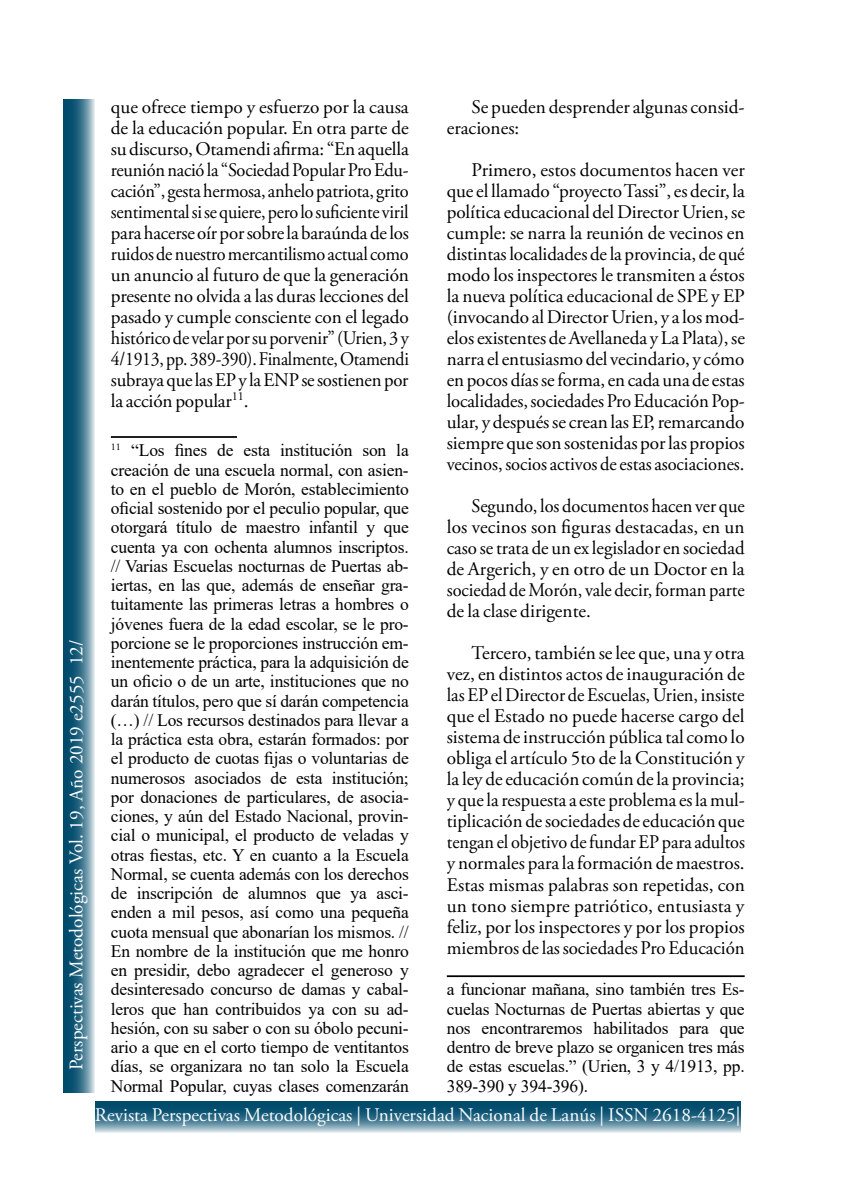
<style>
.page{position:relative;width:844px;height:1191px;background:#fff}
.page>*{position:absolute;margin:0;border:0;box-sizing:border-box;transform-origin:0 0}
.t1{font:19.25px/21px "Adobe Garamond Pro";letter-spacing:-.005em;color:#000;text-align:justify}
.t2{font:19.25px/21px "Adobe Garamond Pro";letter-spacing:-.005em;color:#000;text-align:justify;scale:.96 1}
.t3{font:19.25px "Adobe Garamond Pro";color:#fbfdfe}
.t4{font:19.25px "Adobe Garamond Pro";color:#fff}
.t5{font:17.5px/19.2px "Times New Roman";letter-spacing:-.01em;color:#000;text-align:justify}
</style>
<div class="page">
<svg style="left:64px;top:99px;width:31px;height:993px;background:#457b93"></svg>
<svg style="left:95px;top:1101px;width:645px;height:32px;background:#437a92"></svg>
<hr style="left:111px;top:436px;width:126px;height:2px;background:#000">
<hr style="left:446px;top:975px;width:298px;height:2px;background:#000">
<p class="t4" style="left:65px;top:1070px;width:432px;rotate:-90deg">Perspectivas Metodológicas Vol. 19, Año 2019 e2555 12/</p>
<p class="t1" style="left:111px;top:97px;width:299px">que ofrece tiempo y esfuerzo por la causa de la educación popular. En otra parte de su discurso, Otamendi afirma: “En aquella reunión nació la “Sociedad Popular Pro Edu&shy;cación”, gesta hermosa, anhelo patriota, grito sentimental si se quiere, pero lo suficiente viril para hacerse oír por sobre la baraúnda de los ruidos de nuestro mercantilismo actual como un anuncio al futuro de que la generación presente no olvida a las duras lecciones del pasado y cumple consciente con el legado histórico de velar por su porvenir” (Urien, 3 y 4/1913, pp. 389-390). Finalmente, Otamendi subraya que las EP y la ENP se sostienen por la acción popular<sup>11</sup>.</p>
<p class="t5" style="left:111px;top:440px;width:299px"><sup>11</sup> “Los fines de esta institución son la creación de una escuela normal, con asien&shy;to en el pueblo de Morón, establecimiento oficial sostenido por el peculio popular, que otorgará título de maestro infantil y que cuenta ya con ochenta alumnos inscriptos. // Varias Escuelas nocturnas de Puertas ab&shy;iertas, en las que, además de enseñar gra&shy;tuitamente las primeras letras a hombres o jóvenes fuera de la edad escolar, se le pro&shy;porcione se le proporciones instrucción em&shy;inentemente práctica, para la adquisición de un oficio o de un arte, instituciones que no darán títulos, pero que sí darán competencia (…) // Los recursos destinados para llevar a la práctica esta obra, estarán formados: por el producto de cuotas fijas o voluntarias de numerosos asociados de esta institución; por donaciones de particulares, de asocia&shy;ciones, y aún del Estado Nacional, provin&shy;cial o municipal, el producto de veladas y otras fiestas, etc. Y en cuanto a la Escuela Normal, se cuenta además con los derechos de inscripción de alumnos que ya asci&shy;enden a mil pesos, así como una pequeña cuota mensual que abonarían los mismos. // En nombre de la institución que me honro en presidir, debo agradecer el generoso y desinteresado concurso de damas y cabal&shy;leros que han contribuidos ya con su ad&shy;hesión, con su saber o con su óbolo pecuni&shy;ario a que en el corto tiempo de ventitantos días, se organizara no tan solo la Escuela Normal Popular, cuyas clases comenzarán</p>
<p class="t1" style="left:446px;top:97px;width:299px;text-indent:25px">Se pueden desprender algunas consid&shy;eraciones:</p>
<p class="t1" style="left:446px;top:160px;width:299px;text-indent:25px">Primero, estos documentos hacen ver que el llamado “proyecto Tassi”, es decir, la política educacional del Director Urien, se cumple: se narra la reunión de vecinos en distintas localidades de la provincia, de qué modo los inspectores le transmiten a éstos la nueva política educacional de SPE y EP (invocando al Director Urien, y a los mod&shy;elos existentes de Avellaneda y La Plata), se narra el entusiasmo del vecindario, y cómo en pocos días se forma, en cada una de estas localidades, sociedades Pro Educación Pop&shy;ular, y después se crean las EP, remarcando siempre que son sostenidas por las propios vecinos, socios activos de estas asociaciones.</p>
<p class="t2" style="left:446px;top:496px;width:312px;text-indent:25px">Segundo, los documentos hacen ver que los vecinos son figuras destacadas, en un caso se trata de un ex legislador en sociedad de Argerich, y en otro de un Doctor en la sociedad de Morón, vale decir, forman parte de la clase dirigente.</p>
<p class="t1" style="left:446px;top:643px;width:299px;text-indent:25px">Tercero, también se lee que, una y otra vez, en distintos actos de inauguración de las EP el Director de Escuelas, Urien, insiste que el Estado no puede hacerse cargo del sistema de instrucción pública tal como lo obliga el artículo 5to de la Constitución y la ley de educación común de la provincia; y que la respuesta a este problema es la mul&shy;tiplicación de sociedades de educación que tengan el objetivo de fundar EP para adultos y normales para la formación de maestros.<br>Estas mismas palabras son repetidas, con un tono siempre patriótico, entusiasta y feliz, por los inspectores y por los propios miembros de las sociedades Pro Educación</p>
<p class="t5" style="left:446px;top:979px;width:299px">a funcionar mañana, sino también tres Es&shy;cuelas Nocturnas de Puertas abiertas y que nos encontraremos habilitados para que dentro de breve plazo se organicen tres más de estas escuelas.” (Urien, 3 y 4/1913, pp.<br>389-390 y 394-396).</p>
<p class="t3" style="left:95px;top:1102px;width:646px">Revista Perspectivas Metodológicas | Universidad Nacional de Lanús | ISSN 2618-4125|</p>
</div>
